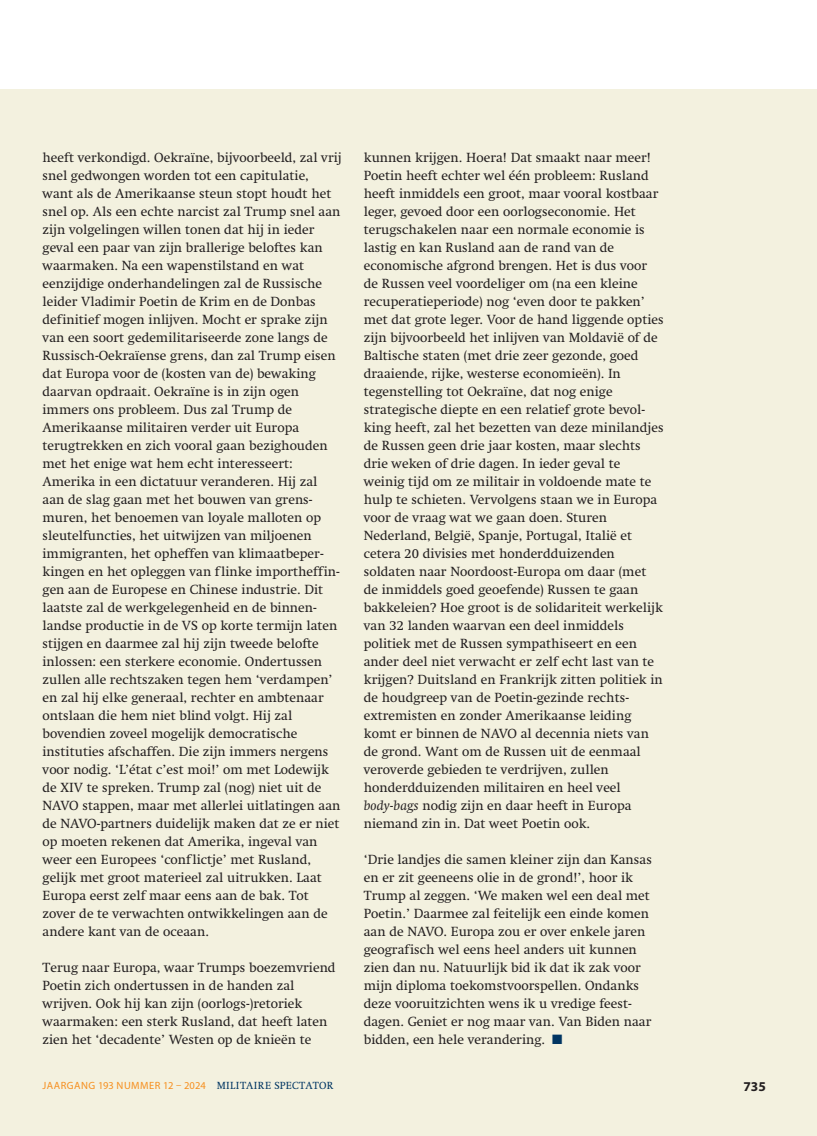
<style>
.page{position:relative;width:817px;height:1136px;background:#fff}
.page>*{position:absolute;margin:0;border:0;box-sizing:border-box;transform-origin:0 0}
.t1{font:13.5px/18px "Swift LT Std";color:#231f20}
.t2{font:700 13.5px "Myriad Pro";color:#231f20}
.t3{font:10.5px "Myriad Pro";letter-spacing:.045em;color:#f68f1e}
.s1{font-style:italic}
.s2{color:#003562}
.s3{font-family:"Swift LT Std";color:#003562}
</style>
<div class="page">
<div style="left:0;top:89px;width:816px;height:1046px;background:#f3f1df"></div>
<p class="t1" style="left:43px;top:149px;width:301px">heeft verkondigd. Oekraïne, bijvoorbeeld, zal vrij snel gedwongen worden tot een capitulatie, want als de Amerikaanse steun stopt houdt het snel op. Als een echte narcist zal Trump snel aan zijn volgelingen willen tonen dat hij in ieder geval een paar van zijn brallerige beloftes kan waarmaken. Na een wapenstilstand en wat eenzijdige onderhandelingen zal de Russische leider Vladimir Poetin de Krim en de Donbas definitief mogen inlijven. Mocht er sprake zijn van een soort gedemilitariseerde zone langs de Russisch-Oekraïense grens, dan zal Trump eisen dat Europa voor de (kosten van de) bewaking daarvan opdraait. Oekraïne is in zijn ogen immers ons probleem. Dus zal Trump de Amerikaanse militairen verder uit Europa terugtrekken en zich vooral gaan bezighouden met het enige wat hem echt interesseert:<br>Amerika in een dictatuur veranderen. Hij zal aan de slag gaan met het bouwen van grens&shy;muren, het benoemen van loyale malloten op sleutelfuncties, het uitwijzen van miljoenen immigranten, het opheffen van klimaatbeper&shy;kingen en het opleggen van flinke importheffin&shy;gen aan de Europese en Chinese industrie. Dit laatste zal de werkgelegenheid en de binnen&shy;landse productie in de VS op korte termijn laten stijgen en daarmee zal hij zijn tweede belofte inlossen: een sterkere economie. Ondertussen zullen alle rechtszaken tegen hem ‘verdampen’ en zal hij elke generaal, rechter en ambtenaar ontslaan die hem niet blind volgt. Hij zal bovendien zoveel mogelijk democratische instituties afschaffen. Die zijn immers nergens voor nodig. ‘L’état c’est moi!’ om met Lodewijk de XIV te spreken. Trump zal (nog) niet uit de NAVO stappen, maar met allerlei uitlatingen aan de NAVO-partners duidelijk maken dat ze er niet op moeten rekenen dat Amerika, ingeval van weer een Europees ‘conflictje’ met Rusland, gelijk met groot materieel zal uitrukken. Laat Europa eerst zelf maar eens aan de bak. Tot zover de te verwachten ontwikkelingen aan de andere kant van de oceaan.</p>
<p class="t1" style="left:43px;top:959px;width:294px">Terug naar Europa, waar Trumps boezemvriend Poetin zich ondertussen in de handen zal wrijven. Ook hij kan zijn (oorlogs-)retoriek waarmaken: een sterk Rusland, dat heeft laten zien het ‘decadente’ Westen op de knieën te</p>
<p class="t1" style="left:364px;top:149px;width:301px">kunnen krijgen. Hoera! Dat smaakt naar meer!<br>Poetin heeft echter wel één probleem: Rusland heeft inmiddels een groot, maar vooral kostbaar leger, gevoed door een oorlogseconomie. Het terugschakelen naar een normale economie is lastig en kan Rusland aan de rand van de economische afgrond brengen. Het is dus voor de Russen veel voordeliger om (na een kleine recuperatieperiode) nog ‘even door te pakken’ met dat grote leger. Voor de hand liggende opties zijn bijvoorbeeld het inlijven van Moldavië of de Baltische staten (met drie zeer gezonde, goed draaiende, rijke, westerse economieën). In tegenstelling tot Oekraïne, dat nog enige strategische diepte en een relatief grote bevol&shy;king heeft, zal het bezetten van deze minilandjes de Russen geen drie jaar kosten, maar slechts drie weken of drie dagen. In ieder geval te weinig tijd om ze militair in voldoende mate te hulp te schieten. Vervolgens staan we in Europa voor de vraag wat we gaan doen. Sturen Nederland, België, Spanje, Portugal, Italië et cetera 20 divisies met honderdduizenden soldaten naar Noordoost-Europa om daar (met de inmiddels goed geoefende) Russen te gaan bakkeleien? Hoe groot is de solidariteit werkelijk van 32 landen waarvan een deel inmiddels politiek met de Russen sympathiseert en een ander deel niet verwacht er zelf echt last van te krijgen? Duitsland en Frankrijk zitten politiek in de houdgreep van de Poetin-gezinde rechts&shy;extremisten en zonder Amerikaanse leiding komt er binnen de NAVO al decennia niets van de grond. Want om de Russen uit de eenmaal veroverde gebieden te verdrijven, zullen honderdduizenden militairen en heel veel <span class="s1">body-bags</span> nodig zijn en daar heeft in Europa niemand zin in. Dat weet Poetin ook.</p>
<p class="t1" style="left:364px;top:850px;width:289px">‘Drie landjes die samen kleiner zijn dan Kansas en er zit geeneens olie in de grond!’, hoor ik Trump al zeggen. ‘We maken wel een deal met Poetin.’ Daarmee zal feitelijk een einde komen aan de NAVO. Europa zou er over enkele jaren geografisch wel eens heel anders uit kunnen zien dan nu. Natuurlijk bid ik dat ik zak voor mijn diploma toekomstvoorspellen. Ondanks deze vooruitzichten wens ik u vredige feest&shy;dagen. Geniet er nog maar van. Van Biden naar bidden, een hele verandering. <span class="s2">■</span></p>
<p class="t3" style="left:43px;top:1078px;width:292px">JAARGANG 193 NUMMER 12 – 2024 <span class="s3">MILITAIRE SPECTATOR</span></p>
<p class="t2" style="left:743px;top:1077px;width:24px">735</p>
</div>
